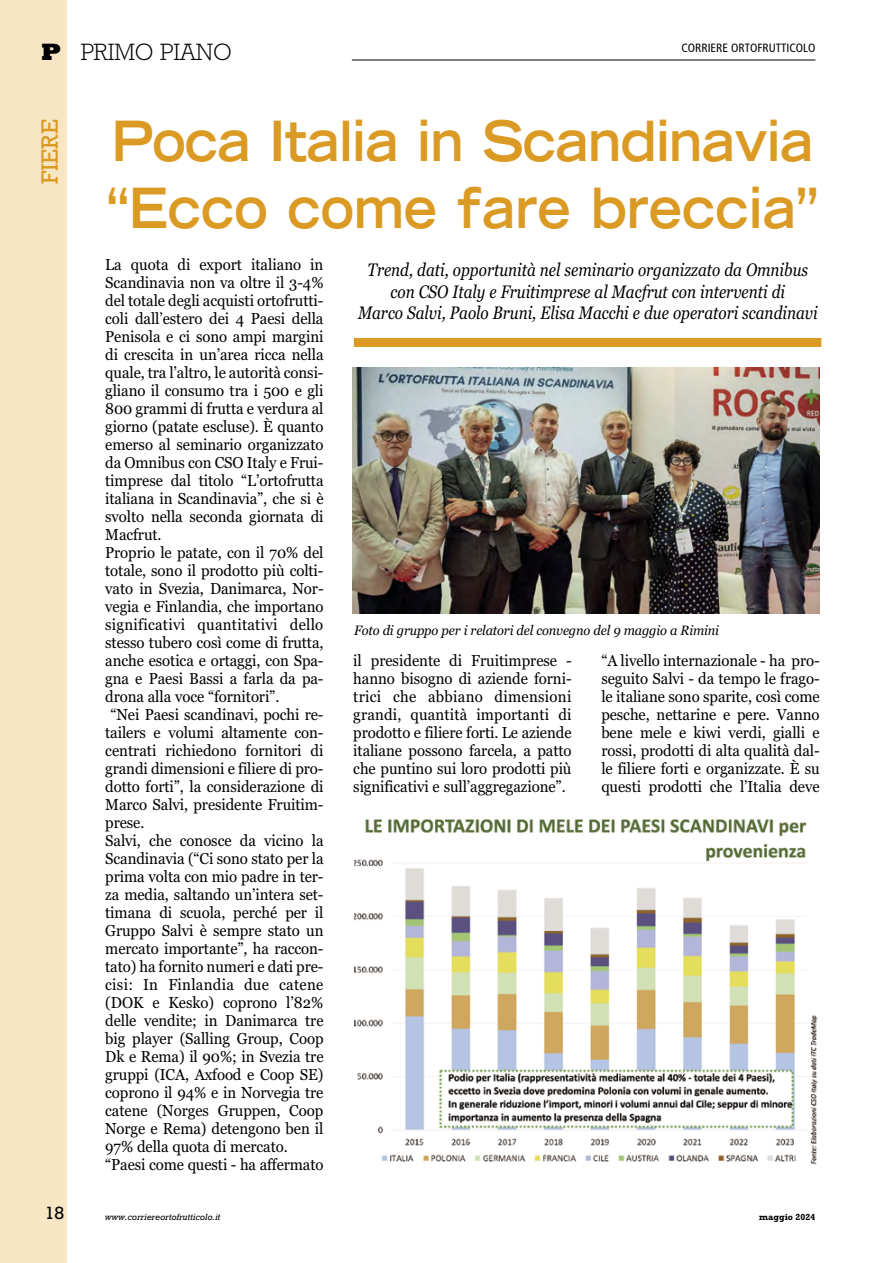
<style>
.page{position:relative;width:893px;height:1263px;background:#fff}
.page>*{position:absolute;margin:0;border:0;box-sizing:border-box;transform-origin:0 0}
.t1{font:700 expanded 55.5px/66.6px "Trade Gothic LT Std";letter-spacing:-.015em;color:#da9a23;scale:.9 1}
.t2{font:300 24px "Rockwell Std";color:#000}
.t3{font:24px "Rockwell Std";color:#da9a23}
.t4{font:italic 18px/21.6px "Georgia";color:#000;text-align:center;scale:.85 1}
.t5{font:18px "Rockwell Std";color:#000}
.t6{font:15.75px/18px "Georgia";letter-spacing:-.005em;color:#000;text-align:justify;scale:.95 1}
.t7{font:15.75px "Georgia";letter-spacing:.02em;color:#000;scale:.95 1}
.t8{font:italic 13.5px "Georgia";letter-spacing:-.01em;color:#000;scale:.95 1}
.t9{font:condensed 12px "Frutiger LT Std";color:#000}
.t10{font:italic 9px "Rockwell Std";color:#000}
.t11{font:700 9px "Rockwell Std";color:#000}
.s1{font-family:"Rockwell";font-weight:800}
</style>
<div class="page">
<div style="left:0;top:0;width:67px;height:1263px;background:#f7e6c4"></div>
<hr style="left:352px;top:60px;width:463px;height:1px;background:#000">
<img style="left:354px;top:819px;width:464px;height:346px">
<img style="left:352px;top:368px;width:468px;height:245px">
<div style="left:354px;top:338px;width:467px;height:9px;background:#da9a23"></div>
<h2 class="t2" style="left:41px;top:38px;width:192px"><span class="s1">P</span> PRIMO PIANO</h2>
<p class="t9" style="left:681px;top:40px;width:135px">CORRIERE ORTOFRUTTICOLO</p>
<h2 class="t3" style="left:36px;top:184px;width:67px;rotate:-90deg">FIERE</h2>
<h1 class="t1" style="left:107px;top:107px;width:792px">Poca Italia in Scandinavia “Ecco come fare breccia”</h1>
<p class="t6" style="left:105px;top:255px;width:231px">La quota di export italiano in</p>
<p class="t6" style="left:105px;top:273px;width:231px">Scandinavia non va oltre il 3-4%</p>
<p class="t6" style="left:105px;top:291px;width:231px">del totale degli acquisti ortofrutti-</p>
<p class="t6" style="left:105px;top:309px;width:231px">coli dall’estero dei 4 Paesi della</p>
<p class="t6" style="left:105px;top:327px;width:231px">Penisola e ci sono ampi margini</p>
<p class="t6" style="left:105px;top:345px;width:231px">di crescita in un’area ricca nella</p>
<p class="t6" style="left:105px;top:363px;width:231px">quale, tra l’altro, le autorità consi-</p>
<p class="t6" style="left:105px;top:381px;width:231px">gliano il consumo tra i 500 e gli</p>
<p class="t6" style="left:105px;top:399px;width:231px">800 grammi di frutta e verdura al</p>
<p class="t6" style="left:105px;top:417px;width:231px">giorno (patate escluse). È quanto</p>
<p class="t6" style="left:105px;top:435px;width:231px">emerso al seminario organizzato</p>
<p class="t6" style="left:105px;top:453px;width:231px">da Omnibus con CSO Italy e Frui-</p>
<p class="t6" style="left:105px;top:471px;width:231px">timprese dal titolo “L’ortofrutta</p>
<p class="t6" style="left:105px;top:489px;width:231px">italiana in Scandinavia”, che si è</p>
<p class="t6" style="left:105px;top:507px;width:231px">svolto nella seconda giornata di</p>
<p class="t6" style="left:105px;top:525px;width:61px">Macfrut.</p>
<p class="t6" style="left:105px;top:543px;width:231px">Proprio le patate, con il 70% del</p>
<p class="t6" style="left:105px;top:561px;width:231px">totale, sono il prodotto più colti-</p>
<p class="t6" style="left:105px;top:579px;width:231px">vato in Svezia, Danimarca, Nor-</p>
<p class="t6" style="left:105px;top:597px;width:231px">vegia e Finlandia, che importano</p>
<p class="t7" style="left:105px;top:613px;width:231px">significativi quantitativi dello</p>
<p class="t6" style="left:105px;top:633px;width:231px">stesso tubero così come di frutta,</p>
<p class="t6" style="left:105px;top:651px;width:231px">anche esotica e ortaggi, con Spa-</p>
<p class="t6" style="left:105px;top:669px;width:231px">gna e Paesi Bassi a farla da pa-</p>
<p class="t6" style="left:105px;top:687px;width:185px">drona alla voce “fornitori”.</p>
<p class="t6" style="left:111px;top:705px;width:226px">“Nei Paesi scandinavi, pochi re-</p>
<p class="t6" style="left:105px;top:723px;width:231px">tailers e volumi altamente con-</p>
<p class="t6" style="left:105px;top:741px;width:231px">centrati richiedono fornitori di</p>
<p class="t6" style="left:105px;top:759px;width:231px">grandi dimensioni e filiere di pro-</p>
<p class="t6" style="left:105px;top:777px;width:231px">dotto forti”, la considerazione di</p>
<p class="t6" style="left:105px;top:795px;width:231px">Marco Salvi, presidente Fruitim-</p>
<p class="t6" style="left:105px;top:813px;width:43px">prese.</p>
<p class="t6" style="left:105px;top:831px;width:231px">Salvi, che conosce da vicino la</p>
<p class="t6" style="left:105px;top:849px;width:231px">Scandinavia (“Ci sono stato per la</p>
<p class="t6" style="left:105px;top:867px;width:231px">prima volta con mio padre in ter-</p>
<p class="t6" style="left:105px;top:885px;width:231px">za media, saltando un’intera set-</p>
<p class="t6" style="left:105px;top:903px;width:231px">timana di scuola, perché per il</p>
<p class="t6" style="left:105px;top:921px;width:231px">Gruppo Salvi è sempre stato un</p>
<p class="t6" style="left:105px;top:939px;width:231px">mercato importante”, ha raccon-</p>
<p class="t6" style="left:105px;top:957px;width:231px">tato) ha fornito numeri e dati pre-</p>
<p class="t7" style="left:105px;top:973px;width:231px">cisi: In Finlandia due catene</p>
<p class="t6" style="left:105px;top:993px;width:231px">(DOK e Kesko) coprono l’82%</p>
<p class="t6" style="left:105px;top:1011px;width:231px">delle vendite; in Danimarca tre</p>
<p class="t6" style="left:105px;top:1029px;width:231px">big player (Salling Group, Coop</p>
<p class="t6" style="left:105px;top:1047px;width:231px">Dk e Rema) il 90%; in Svezia tre</p>
<p class="t6" style="left:105px;top:1065px;width:231px">gruppi (ICA, Axfood e Coop SE)</p>
<p class="t6" style="left:105px;top:1083px;width:231px">coprono il 94% e in Norvegia tre</p>
<p class="t6" style="left:105px;top:1101px;width:231px">catene (Norges Gruppen, Coop</p>
<p class="t6" style="left:105px;top:1119px;width:231px">Norge e Rema) detengono ben il</p>
<p class="t6" style="left:105px;top:1137px;width:194px">97% della quota di mercato.</p>
<p class="t6" style="left:105px;top:1155px;width:231px">“Paesi come questi - ha affermato</p>
<p class="t4" style="left:358px;top:258px;width:542px">Trend, dati, opportunità nel seminario organizzato da Omnibus con CSO Italy e Fruitimprese al Macfrut con interventi di<br>Marco Salvi, Paolo Bruni, Elisa Macchi e due operatori scandinavi</p>
<p class="t8" style="left:354px;top:621px;width:386px">Foto di gruppo per i relatori del convegno del 9 maggio a Rimini</p>
<p class="t6" style="left:353px;top:651px;width:231px">il presidente di Fruitimprese - hanno bisogno di aziende forni&shy;trici che abbiano dimensioni grandi, quantità importanti di prodotto e filiere forti. Le aziende italiane possono farcela, a patto che puntino sui loro prodotti più significativi e sull’aggregazione”.</p>
<p class="t6" style="left:601px;top:651px;width:231px">“A livello internazionale - ha pro&shy;seguito Salvi - da tempo le frago&shy;le italiane sono sparite, così come pesche, nettarine e pere. Vanno bene mele e kiwi verdi, gialli e rossi, prodotti di alta qualità dal&shy;le filiere forti e organizzate. È su questi prodotti che l’Italia deve</p>
<p class="t5" style="left:45px;top:1202px;width:21px">18</p>
<p class="t10" style="left:105px;top:1212px;width:117px">www.corriereortofrutticolo.it</p>
<p class="t11" style="left:759px;top:1212px;width:58px">maggio 2024</p>
</div>
